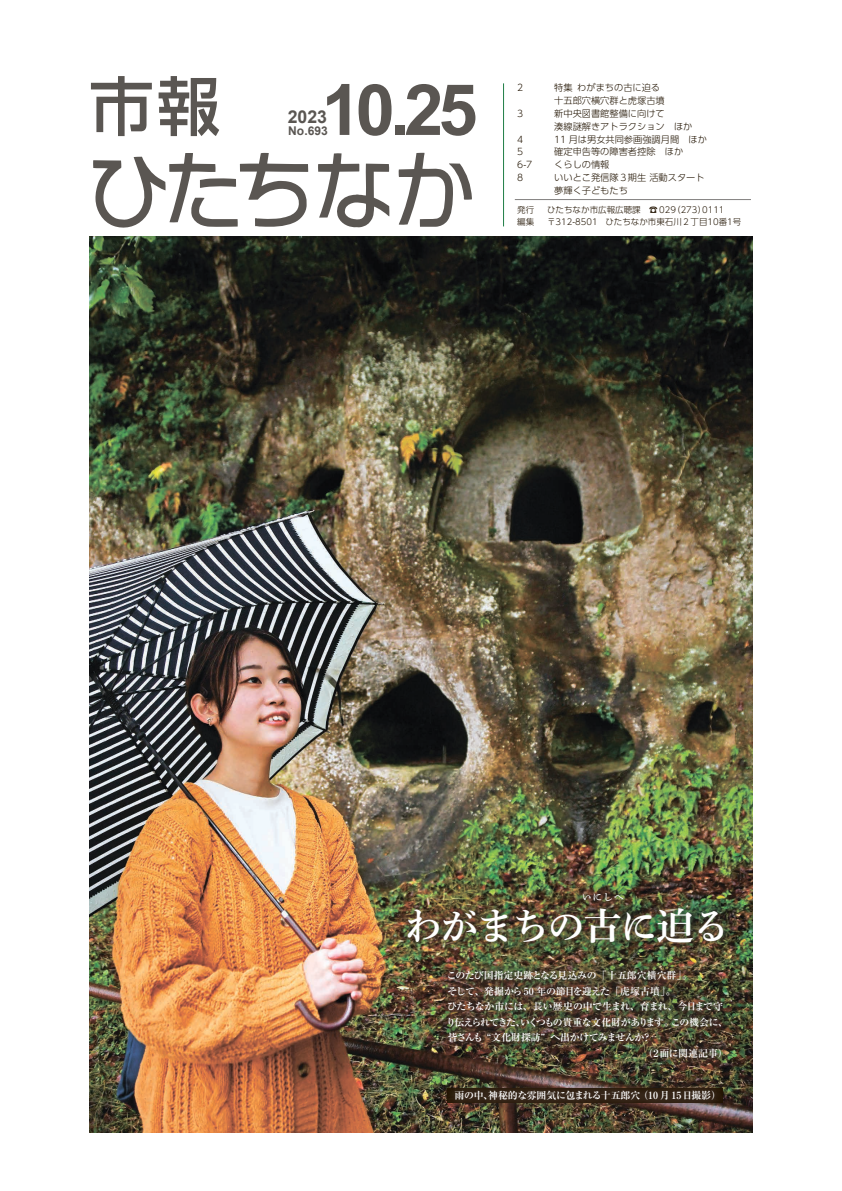
<style>
.page{position:relative;width:842px;height:1191px;background:#fff}
.page>*{position:absolute;margin:0;border:0;box-sizing:border-box;transform-origin:0 0}
.t1{font:700 70.9px "Arial";color:#5a5652}
.t2{font:37.6px "Shuei Min Pro B";letter-spacing:-.04em;color:#fff}
.t3{font:700 17.7px "Arial";color:#5a5652}
.t4{font:700 12px "Arial";color:#5a5652}
.t5{font:10.6px "Shuei Min Pro B";color:#fff}
.t6{font:700 9.9px "Ryumin Pr 6";letter-spacing:-.045em;color:#fff}
.t7{font:700 9.9px "Ryumin Pr 6";letter-spacing:-.09em;color:#fff}
.t8{font:700 9.9px "Ryumin Pr 6";letter-spacing:-.01em;color:#fff}
.t9{font:700 9.9px "Ryumin Pr 6";color:#fff}
.t10{font:700 9.9px "Ryumin Pr 6";letter-spacing:-.025em;color:#fff}
.t11{font:300 9.2px/12.8px "UD Shin Go Pro";color:#211300}
.t12{font:300 8.5px/12.1px "UD Shin Go Pro";color:#211300}
.s1{font-family:"Hira Kaku Pro W3";font-weight:400}
</style>
<div class="page">
<img style="left:89px;top:237px;width:664px;height:895px">
<svg style="left:398px;top:153px;width:74px;height:74px"></svg>
<svg style="left:318px;top:153px;width:71px;height:75px"></svg>
<svg style="left:93px;top:153px;width:215px;height:75px"></svg>
<svg style="left:91px;top:76px;width:61px;height:60px"></svg>
<svg style="left:159px;top:76px;width:60px;height:60px"></svg>
<hr style="left:503px;top:83px;width:1px;height:143px;background:#1f7d46">
<hr style="left:515px;top:199px;width:236px;height:1px;background:#82807e">
<div style="left:396px;top:880px;width:339px;height:74px;background:#43322a;opacity:.47"></div>
<div style="left:436px;top:958px;width:299px;height:111px;background:#43322a;opacity:.47"></div>
<div style="left:444px;top:1079px;width:282px;height:33px;background:#43322a;opacity:.9"></div>
<h1 class="t1" style="left:321px;top:60px;width:158px">10.25</h1>
<h3 class="t3" style="left:288px;top:104px;width:41px">2023</h3>
<h3 class="t4" style="left:288px;top:122px;width:41px">No.693</h3>
<p class="t11" style="left:517px;top:81px;width:8px">2</p>
<p class="t11" style="left:517px;top:107px;width:8px">3</p>
<p class="t11" style="left:517px;top:132px;width:17px">4<br>5<br>6-7<br>8</p>
<p class="t12" style="left:517px;top:204px;width:19px">発行編集</p>
<p class="t11" style="left:554px;top:81px;width:154px">特集わがまちの古に迫る<br>十五郎穴横穴群と虎塚古墳<br>新中央図書館整備に向けて<br>湊線謎解きアトラクション　ほか<br>11 月は男女共同参画強調月間　ほか確定申告等の障害者控除　ほか<br>くらしの情報<br>いいとこ発信隊３期生 活動スタート夢輝く子どもたち</p>
<p class="t12" style="left:547px;top:204px;width:196px">ひたちなか市広報広聴課　<span class="s1">☎</span> 029（273）0111〒312-8501　ひたちなか市東石川２丁目10番1号</p>
<p class="t5" style="left:581px;top:889px;width:44px">いにしへ</p>
<h2 class="t2" style="left:405px;top:898px;width:327px">わがまちの古に迫る</h2>
<p class="t9" style="left:447px;top:967px;width:247px">このたび国指定史跡となる見込みの「十五郎穴横穴群」。</p>
<p class="t6" style="left:448px;top:983px;width:230px">そして、発掘から 50 年の節目を迎えた「虎塚古墳」。</p>
<p class="t6" style="left:447px;top:998px;width:277px">ひたちなか市には、長い歴史の中で生まれ、育まれ、今日まで守</p>
<p class="t7" style="left:446px;top:1014px;width:283px">り伝えられてきた、いくつもの貴重な文化財があります。この機会に、</p>
<p class="t6" style="left:448px;top:1030px;width:206px">皆さんも “文化財探訪” へ出かけてみませんか？</p>
<p class="t10" style="left:643px;top:1045px;width:86px">（２面に関連記事）</p>
<p class="t8" style="left:454px;top:1088px;width:268px">雨の中、神秘的な雰囲気に包まれる十五郎穴（10 月 15日撮影）</p>
</div>
